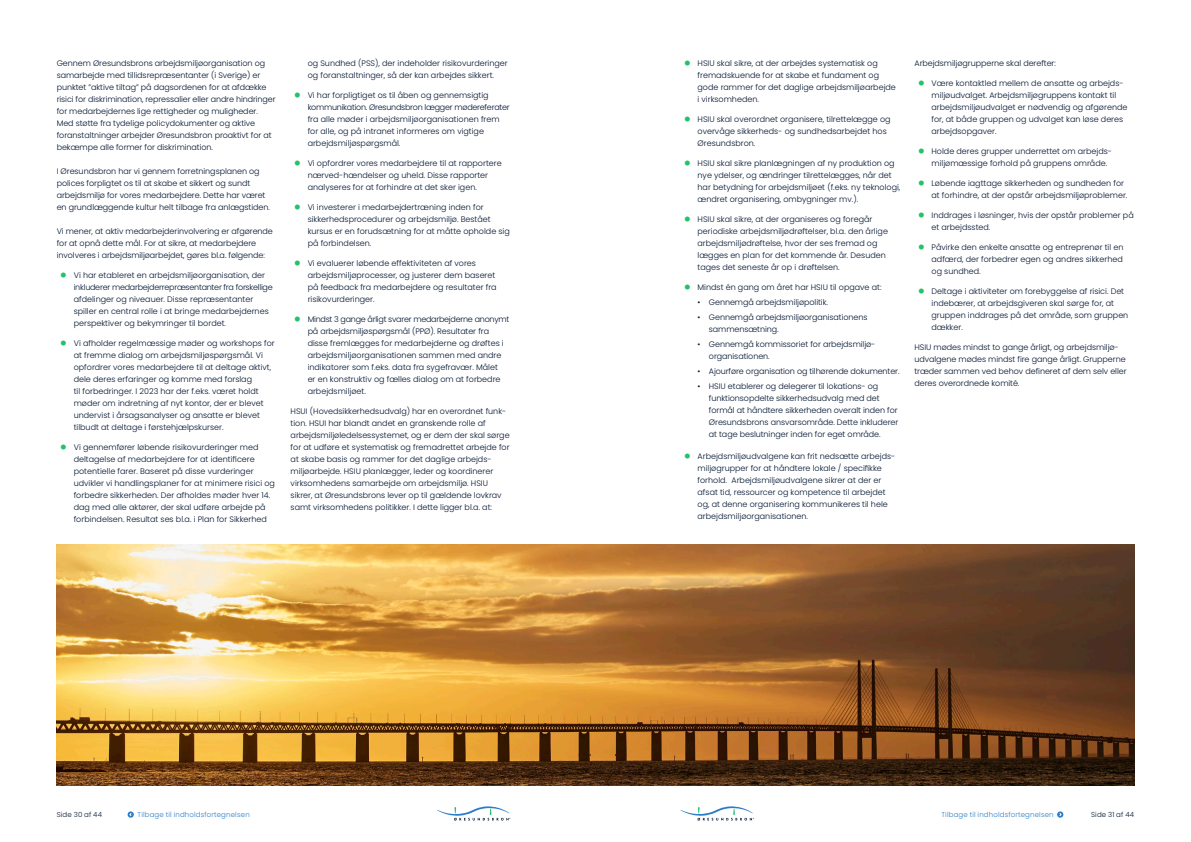
<style>
.page{position:relative;width:1191px;height:842px;background:#fff}
.page>*{position:absolute;margin:0;border:0;box-sizing:border-box;transform-origin:0 0}
.t1{font:300 8px/12px "Poppins";color:#001430}
.t2{font:300 7px "Poppins";letter-spacing:.02em;color:#2a7ec9}
.t3{font:300 7px "Poppins";letter-spacing:.02em;color:#001430}
.s1{font-weight:900;font-size:14.9px;color:#24c26c}
</style>
<div class="page">
<svg style="left:437px;top:806px;width:73px;height:14px"></svg>
<svg style="left:680px;top:806px;width:74px;height:14px"></svg>
<svg style="left:128px;top:811px;width:6px;height:7px"></svg>
<svg style="left:1057px;top:811px;width:6px;height:7px"></svg>
<img style="left:57px;top:544px;width:1077px;height:241px">
<p class="t1" style="left:57px;top:57px;width:220px">Gennem Øresundsbrons arbejdsmiljøorganisation og samarbejde med tillidsrepræsentanter (i Sverige) er punktet ”aktive tiltag” på dagsordenen for at afdække risici for diskrimination, repressalier eller andre hindringer for medarbejdernes lige rettigheder og muligheder.<br>Med støtte fra tydelige policydokumenter og aktive foranstaltninger arbejder Øresundsbron proaktivt for at bekæmpe alle former for diskrimination.</p>
<p class="t1" style="left:57px;top:165px;width:215px">I Øresundsbron har vi gennem forretningsplanen og polices forpligtet os til at skabe et sikkert og sundt arbejdsmiljø for vores medarbejdere. Dette har været en grundlæggende kultur helt tilbage fra anlægstiden.</p>
<p class="t1" style="left:57px;top:225px;width:218px">Vi mener, at aktiv medarbejderinvolvering er afgørende for at opnå dette mål. For at sikre, at medarbejdere involveres i arbejdsmiljøarbejdet, gøres bl.a. følgende:</p>
<p class="t1" style="left:74px;top:269px;width:200px;text-indent:-14px"><span class="s1">•</span> Vi har etableret en arbejdsmiljøorganisation, der inkluderer medarbejderrepræsentanter fra forskellige afdelinger og niveauer. Disse repræsentanter spiller en central rolle i at bringe medarbejdernes perspektiver og bekymringer til bordet.</p>
<p class="t1" style="left:74px;top:337px;width:202px;text-indent:-14px"><span class="s1">•</span> Vi afholder regelmæssige møder og workshops for at fremme dialog om arbejdsmiljøspørgsmål. Vi opfordrer vores medarbejdere til at deltage aktivt, dele deres erfaringer og komme med forslag<br>til forbedringer. I 2023 har der f.eks. været holdt møder om indretning af nyt kontor, der er blevet undervist i årsagsanalyser og ansatte er blevet tilbudt at deltage i førstehjælpskurser.</p>
<p class="t1" style="left:74px;top:441px;width:203px;text-indent:-14px"><span class="s1">•</span> Vi gennemfører løbende risikovurderinger med deltagelse af medarbejdere for at identificere potentielle farer. Baseret på disse vurderinger udvikler vi handlingsplaner for at minimere risici og forbedre sikkerheden. Der afholdes møder hver 14. dag med alle aktører, der skal udføre arbejde på forbindelsen. Resultat ses bl.a. i Plan for Sikkerhed</p>
<p class="t1" style="left:308px;top:57px;width:202px">og Sundhed (PSS), der indeholder risikovurderinger og foranstaltninger, så der kan arbejdes sikkert.</p>
<p class="t1" style="left:308px;top:89px;width:204px;text-indent:-14px"><span class="s1">•</span> Vi har forpligtiget os til åben og gennemsigtig kommunikation. Øresundsbron lægger mødereferater fra alle møder i arbejdsmiljøorganisationen frem for alle, og på intranet informeres om vigtige arbejdsmiljøspørgsmål.</p>
<p class="t1" style="left:308px;top:157px;width:195px;text-indent:-14px"><span class="s1">•</span> Vi opfordrer vores medarbejdere til at rapportere nærved-hændelser og uheld. Disse rapporter analyseres for at forhindre at det sker igen.</p>
<p class="t1" style="left:308px;top:201px;width:204px;text-indent:-14px"><span class="s1">•</span> Vi investerer i medarbejdertræning inden for sikkerhedsprocedurer og arbejdsmiljø. Bestået kursus er en forudsætning for at måtte opholde sig på forbindelsen.</p>
<p class="t1" style="left:308px;top:257px;width:190px;text-indent:-14px"><span class="s1">•</span> Vi evaluerer løbende effektiviteten af vores arbejdsmiljøprocesser, og justerer dem baseret på feedback fra medarbejdere og resultater fra risikovurderinger.</p>
<p class="t1" style="left:308px;top:313px;width:203px;text-indent:-14px"><span class="s1">•</span> Mindst 3 gange årligt svarer medarbejderne anonymt på arbejdsmiljøspørgsmål (PPØ). Resultater fra disse fremlægges for medarbejderne og drøftes i arbejdsmiljøorganisationen sammen med andre indikatorer som f.eks. data fra sygefravær. Målet<br>er en konstruktiv og fælles dialog om at forbedre arbejdsmiljøet.</p>
<p class="t1" style="left:291px;top:405px;width:220px">HSUI (Hovedsikkerhedsudvalg) har en overordnet funk&shy;tion. HSUI har blandt andet en granskende rolle af arbejdsmiljøledelsessystemet, og er dem der skal sørge for at udføre et systematisk og fremadrettet arbejde for at skabe basis og rammer for det daglige arbejds&shy;miljøarbejde. HSIU planlægger, leder og koordinerer virksomhedens samarbejde om arbejdsmiljø. HSIU sikrer, at Øresundsbrons lever op til gældende lovkrav samt virksomhedens politikker. I dette ligger bl.a. at:</p>
<p class="t1" style="left:697px;top:57px;width:200px;text-indent:-14px"><span class="s1">•</span> HSIU skal sikre, at der arbejdes systematisk og fremadskuende for at skabe et fundament og gode rammer for det daglige arbejdsmiljøarbejde i virksomheden.</p>
<p class="t1" style="left:697px;top:113px;width:195px;text-indent:-14px"><span class="s1">•</span> HSIU skal overordnet organisere, tilrettelægge og overvåge sikkerheds- og sundhedsarbejdet hos<br>Øresundsbron.</p>
<p class="t1" style="left:697px;top:157px;width:204px;text-indent:-14px"><span class="s1">•</span> HSIU skal sikre planlægningen af ny produktion og nye ydelser, og ændringer tilrettelægges, når det har betydning for arbejdsmiljøet (f.eks. ny teknologi, ændret organisering, ombygninger mv.).</p>
<p class="t1" style="left:697px;top:213px;width:192px;text-indent:-14px"><span class="s1">•</span> HSIU skal sikre, at der organiseres og foregår periodiske arbejdsmiljødrøftelser, bl.a. den årlige arbejdsmiljødrøftelse, hvor der ses fremad og lægges en plan for det kommende år. Desuden tages det seneste år op i drøftelsen.</p>
<p class="t1" style="left:683px;top:281px;width:200px"><span class="s1">•</span> Mindst én gang om året har HSIU til opgave at:</p>
<p class="t1" style="left:697px;top:296px;width:132px">• Gennemgå arbejdsmiljøpolitik.</p>
<p class="t1" style="left:709px;top:311px;width:160px;text-indent:-11px">• Gennemgå arbejdsmiljøorganisationens sammensætning.</p>
<p class="t1" style="left:709px;top:338px;width:167px;text-indent:-11px">• Gennemgå kommissoriet for arbejdsmiljø&shy;organisationen.</p>
<p class="t1" style="left:697px;top:365px;width:203px">• Ajourføre organisation og tilhørende dokumenter.</p>
<p class="t1" style="left:709px;top:380px;width:191px;text-indent:-11px">• HSIU etablerer og delegerer til lokations- og funktionsopdelte sikkerhedsudvalg med det formål at håndtere sikkerheden overalt inden for Øresundsbrons ansvarsområde. Dette inkluderer at tage beslutninger inden for eget område.</p>
<p class="t1" style="left:697px;top:450px;width:199px;text-indent:-14px"><span class="s1">•</span> Arbejdsmiljøudvalgene kan frit nedsætte arbejds&shy;miljøgrupper for at håndtere lokale / specifikke forhold. Arbejdsmiljøudvalgene sikrer at der er afsat tid, ressourcer og kompetence til arbejdet og, at denne organisering kommunikeres til hele arbejdsmiljøorganisationen.</p>
<p class="t1" style="left:914px;top:57px;width:143px">Arbejdsmiljøgrupperne skal derefter:</p>
<p class="t1" style="left:931px;top:77px;width:197px;text-indent:-14px"><span class="s1">•</span> Være kontaktled mellem de ansatte og arbejds&shy;miljøudvalget. Arbejdsmiljøgruppens kontakt til arbejdsmiljøudvalget er nødvendig og afgørende for, at både gruppen og udvalget kan løse deres arbejdsopgaver.</p>
<p class="t1" style="left:931px;top:145px;width:182px;text-indent:-14px"><span class="s1">•</span> Holde deres grupper underrettet om arbejds&shy;miljømæssige forhold på gruppens område.</p>
<p class="t1" style="left:931px;top:177px;width:197px;text-indent:-14px"><span class="s1">•</span> Løbende iagttage sikkerheden og sundheden for at forhindre, at der opstår arbejdsmiljøproblemer.</p>
<p class="t1" style="left:931px;top:209px;width:204px;text-indent:-14px"><span class="s1">•</span> Inddrages i løsninger, hvis der opstår problemer på et arbejdssted.</p>
<p class="t1" style="left:931px;top:241px;width:193px;text-align:justify;text-indent:-14px"><span class="s1">•</span> Påvirke den enkelte ansatte og entreprenør til en adfærd, der forbedrer egen og andres sikkerhed og sundhed.</p>
<p class="t1" style="left:931px;top:285px;width:198px;text-indent:-14px"><span class="s1">•</span> Deltage i aktiviteter om forebyggelse af risici. Det indebærer, at arbejdsgiveren skal sørge for, at gruppen inddrages på det område, som gruppen dækker.</p>
<p class="t1" style="left:914px;top:341px;width:214px">HSIU mødes mindst to gange årligt, og arbejdsmiljø&shy;udvalgene mødes mindst fire gange årligt. Grupperne træder sammen ved behov defineret af dem selv eller deres overordnede komité.</p>
<p class="t3" style="left:57px;top:810px;width:47px">Side 30 af 44</p>
<p class="t2" style="left:137px;top:810px;width:114px">Tilbage til indholdsfortegnelsen</p>
<p class="t2" style="left:941px;top:810px;width:114px">Tilbage til indholdsfortegnelsen</p>
<p class="t3" style="left:1091px;top:810px;width:45px">Side 31 af 44</p>
</div>
